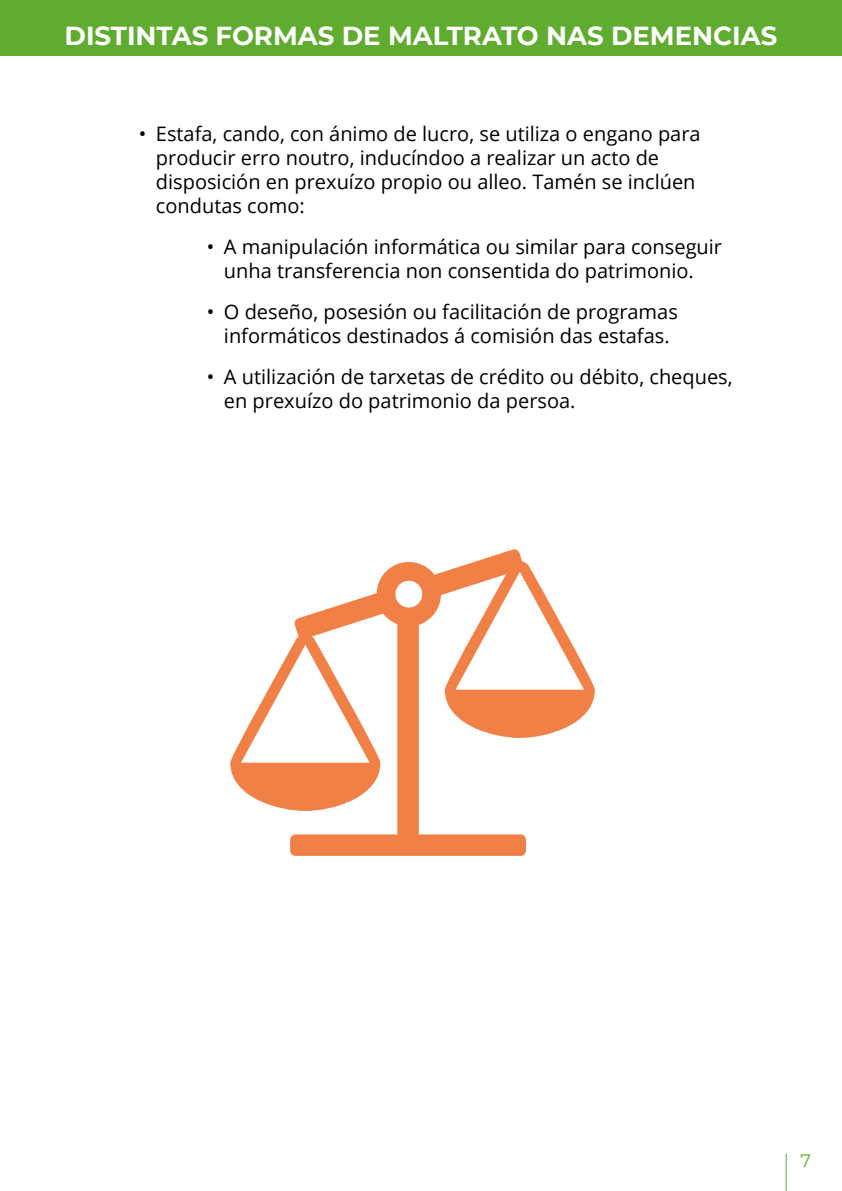
<style>
.page{position:relative;width:842px;height:1191px;background:#fff}
.page>*{position:absolute;margin:0;border:0;box-sizing:border-box;transform-origin:0 0}
.t1{font:700 40px "Montserrat";color:#000}
.t2{font:700 26px "Montserrat";color:#fff}
.t3{font:20px/24px "Open Sans";color:#000}
.t4{font:18px "Montserrat";color:#60ac30}
</style>
<div class="page">
<svg style="left:290px;top:811px;width:236px;height:45px"></svg>
<svg style="left:230px;top:549px;width:365px;height:262px"></svg>
<div style="left:0;top:0;width:842px;height:56px;background:#60ac30"></div>
<hr style="left:786px;top:1153px;width:1px;height:38px;background:#60ac30">
<h2 class="t2" style="left:65px;top:17px;width:714px">DISTINTAS FORMAS DE MALTRATO NAS DEMENCIAS</h2>
<p class="t3" style="left:156px;top:121px;width:546px;text-indent:-17px">• Estafa, cando, con ánimo de lucro, se utiliza o engano para producir erro noutro, inducíndoo a realizar un acto de disposición en prexuízo propio ou alleo. Tamén se inclúen condutas como:</p>
<p class="t3" style="left:207px;top:234px;width:517px;text-align:center">• A manipulación informática ou similar para conseguir unha transferencia non consentida do patrimonio.</p>
<p class="t3" style="left:207px;top:299px;width:472px;text-align:center">• O deseño, posesión ou facilitación de programas informáticos destinados á comisión das estafas.</p>
<p class="t3" style="left:224px;top:364px;width:510px;text-indent:-17px">• A utilización de tarxetas de crédito ou débito, cheques, en prexuízo do patrimonio da persoa.</p>
<h1 class="t1" style="left:151px;top:352px;width:407px">Maltrato financiero</h1>
<p class="t4" style="left:800px;top:1147px;width:12px">7</p>
</div>
